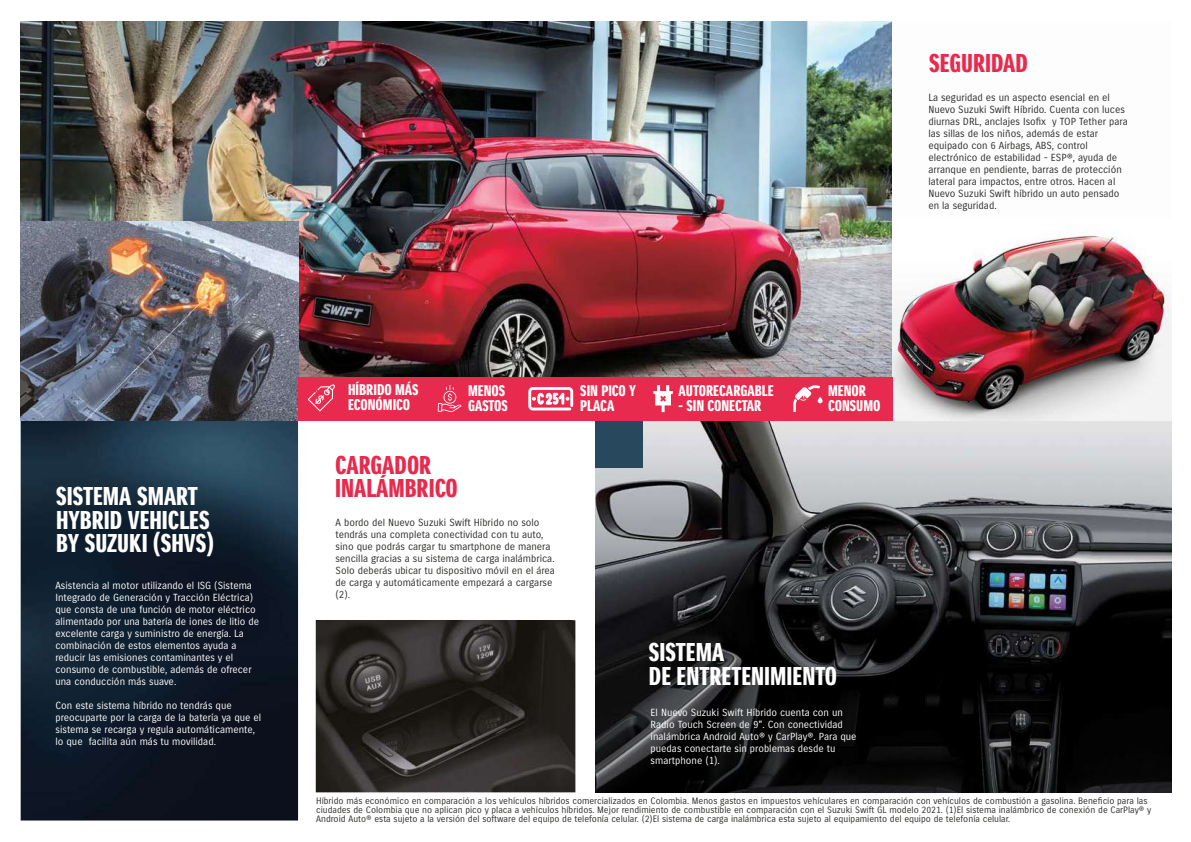
<style>
.page{position:relative;width:1191px;height:842px;background:#fff}
.page>*{position:absolute;margin:0;border:0;box-sizing:border-box;transform-origin:0 0}
.t1{font:25px/23.4px "Suzuki Headline";color:#fff}
.t2{font:25px/23.5px "Suzuki Headline";color:#e72a4d}
.t3{font:15px/15px "Suzuki Headline";color:#fff}
.t4{font:10px/12px "Suzuki";color:#fff}
.t5{font:10px/12px "Suzuki";color:#2e2c2a}
.t6{font:9px/9px "Suzuki";color:#2e2c2a}
</style>
<div class="page">
<img style="left:595px;top:420px;width:576px;height:73px">
<svg style="left:595px;top:493px;width:576px;height:299px;background:#27282a"></svg>
<img style="left:20px;top:22px;width:872px;height:398px">
<img style="left:21px;top:221px;width:277px;height:599px">
<img style="left:316px;top:620px;width:259px;height:172px">
<img style="left:892px;top:235px;width:279px;height:185px">
<div style="left:595px;top:420px;width:47px;height:47px;background:#28495d"></div>
<div style="left:298px;top:377px;width:594px;height:43px;background:#e72a4d"></div>
<svg style="left:308px;top:384px;width:27px;height:28px"></svg>
<svg style="left:438px;top:385px;width:23px;height:27px"></svg>
<svg style="left:793px;top:385px;width:29px;height:27px"></svg>
<svg style="left:653px;top:385px;width:20px;height:27px"></svg>
<svg style="left:528px;top:387px;width:45px;height:23px"></svg>
<h1 class="t2" style="left:929px;top:52px;width:100px">SEGURIDAD</h1>
<p class="t5" style="left:928px;top:92px;width:201px">La seguridad es un aspecto esencial en el Nuevo Suzuki Swift Híbrido. Cuenta con luces diurnas DRL, anclajes Isofix y TOP Tether para las sillas de los niños, además de estar equipado con 6 Airbags, ABS, control electrónico de estabilidad - ESP®, ayuda de arranque en pendiente, barras de protección lateral para impactos, entre otros. Hacen al Nuevo Suzuki Swift híbrido un auto pensado en la seguridad.</p>
<h1 class="t1" style="left:56px;top:485px;width:159px">SISTEMA SMART<br>HYBRID VEHICLES<br>BY SUZUKI (SHVS)</h1>
<p class="t4" style="left:55px;top:580px;width:205px">Asistencia al motor utilizando el ISG (Sistema Integrado de Generación y Tracción Eléctrica) que consta de una función de motor eléctrico alimentado por una batería de iones de litio de excelente carga y suministro de energía. La combinación de estos elementos ayuda a reducir las emisiones contaminantes y el consumo de combustible, además de ofrecer una conducción más suave.</p>
<p class="t4" style="left:55px;top:700px;width:207px">Con este sistema híbrido no tendrás que preocuparte por la carga de la batería ya que el sistema se recarga y regula automáticamente, lo que facilita aún más tu movilidad.</p>
<h2 class="t3" style="left:348px;top:383px;width:72px">HÍBRIDO MÁS<br>ECONÓMICO</h2>
<h2 class="t3" style="left:468px;top:383px;width:41px">MENOS<br>GASTOS</h2>
<h2 class="t3" style="left:580px;top:384px;width:57px">SIN PICO Y<br>PLACA</h2>
<h2 class="t3" style="left:678px;top:384px;width:97px">AUTORECARGABLE</h2>
<h2 class="t3" style="left:678px;top:399px;width:84px">- SIN CONECTAR</h2>
<h1 class="t2" style="left:335px;top:454px;width:124px">CARGADOR<br>INALÁMBRICO</h1>
<p class="t5" style="left:335px;top:516px;width:221px">A bordo del Nuevo Suzuki Swift Híbrido no solo tendrás una completa conectividad con tu auto, sino que podrás cargar tu smartphone de manera sencilla gracias a su sistema de carga inalámbrica.<br>Solo deberás ubicar tu dispositivo móvil en el área de carga y automáticamente empezará a cargarse (2).</p>
<h2 class="t3" style="left:828px;top:384px;width:54px">MENOR<br>CONSUMO</h2>
<h1 class="t1" style="left:649px;top:641px;width:190px">SISTEMA<br>DE ENTRETENIMIENTO</h1>
<p class="t4" style="left:650px;top:707px;width:207px">El Nuevo Suzuki Swift Híbrido cuenta con un Radio Touch Screen de 9". Con conectividad inalámbrica Android Auto® y CarPlay®. Para que puedas conectarte sin problemas desde tu smartphone (1).</p>
<p class="t6" style="left:316px;top:797px;width:836px">Híbrido más económico en comparación a los vehículos híbridos comercializados en Colombia. Menos gastos en impuestos vehículares en comparación con vehículos de combustión a gasolina. Beneficio para las ciudades de Colombia que no aplican pico y placa a vehículos híbridos. Mejor rendimiento de combustible en comparación con el Suzuki Swift GL modelo 2021. (1)El sistema inalámbrico de conexión de CarPlay® y<br>Android Auto® esta sujeto a la versión del software del equipo de telefonía celular. (2)El sistema de carga inalámbrica esta sujeto al equipamiento del equipo de telefonía celular.</p>
</div>
